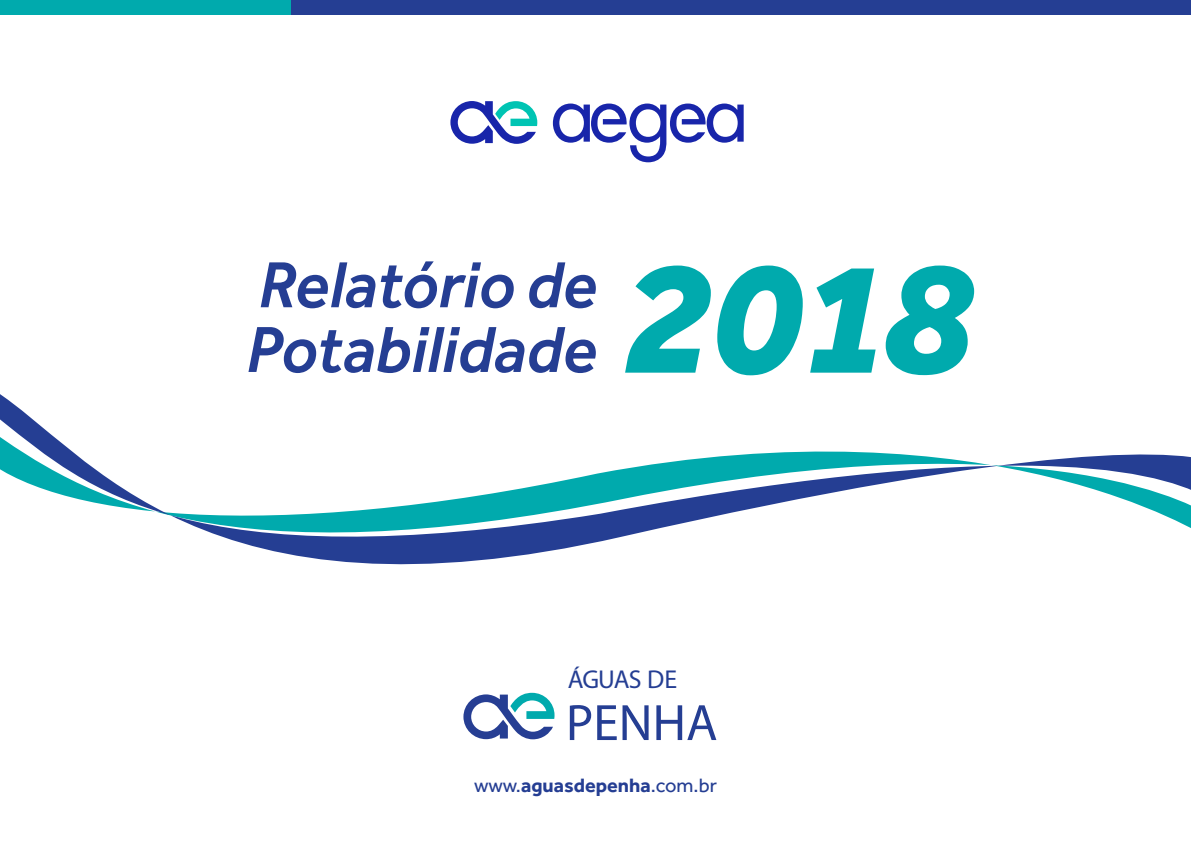
<style>
.page{position:relative;width:1191px;height:851px;background:#fff}
.page>*{position:absolute;margin:0;border:0;box-sizing:border-box;transform-origin:0 0}
.t1{font:italic 800 165.2px "Effra";color:#00aaad}
.t2{font:italic 500 67.2px/64.6px "Effra";color:#253e93}
.t3{font:700 51.4px "Cabin";color:#253e93}
.t4{font:25.8px "Futura";letter-spacing:-.04em;color:#253e93}
.t5{font:700 20px "Effra";color:#253e93}
.s1{font-weight:400}
</style>
<div class="page">
<svg style="left:450px;top:101px;width:87px;height:43px"></svg>
<svg style="left:553px;top:103px;width:190px;height:59px"></svg>
<svg style="left:463px;top:692px;width:91px;height:47px"></svg>
<svg style="left:0;top:394px;width:1191px;height:171px"></svg>
<div style="left:0;top:0;width:291px;height:14px;background:#00aaad"></div>
<div style="left:291px;top:0;width:900px;height:14px;background:#253e93"></div>
<p class="t2" style="left:246px;top:251px;width:353px">Relatório de<br>Potabilidade</p>
<h1 class="t1" style="left:622px;top:215px;width:353px">2018</h1>
<p class="t4" style="left:567px;top:663px;width:111px">ÁGUAS DE</p>
<p class="t3" style="left:566px;top:691px;width:153px">PENHA</p>
<p class="t5" style="left:474px;top:772px;width:244px"><span class="s1">www.</span>aguasdepenha<span class="s1">.com.br</span></p>
</div>
